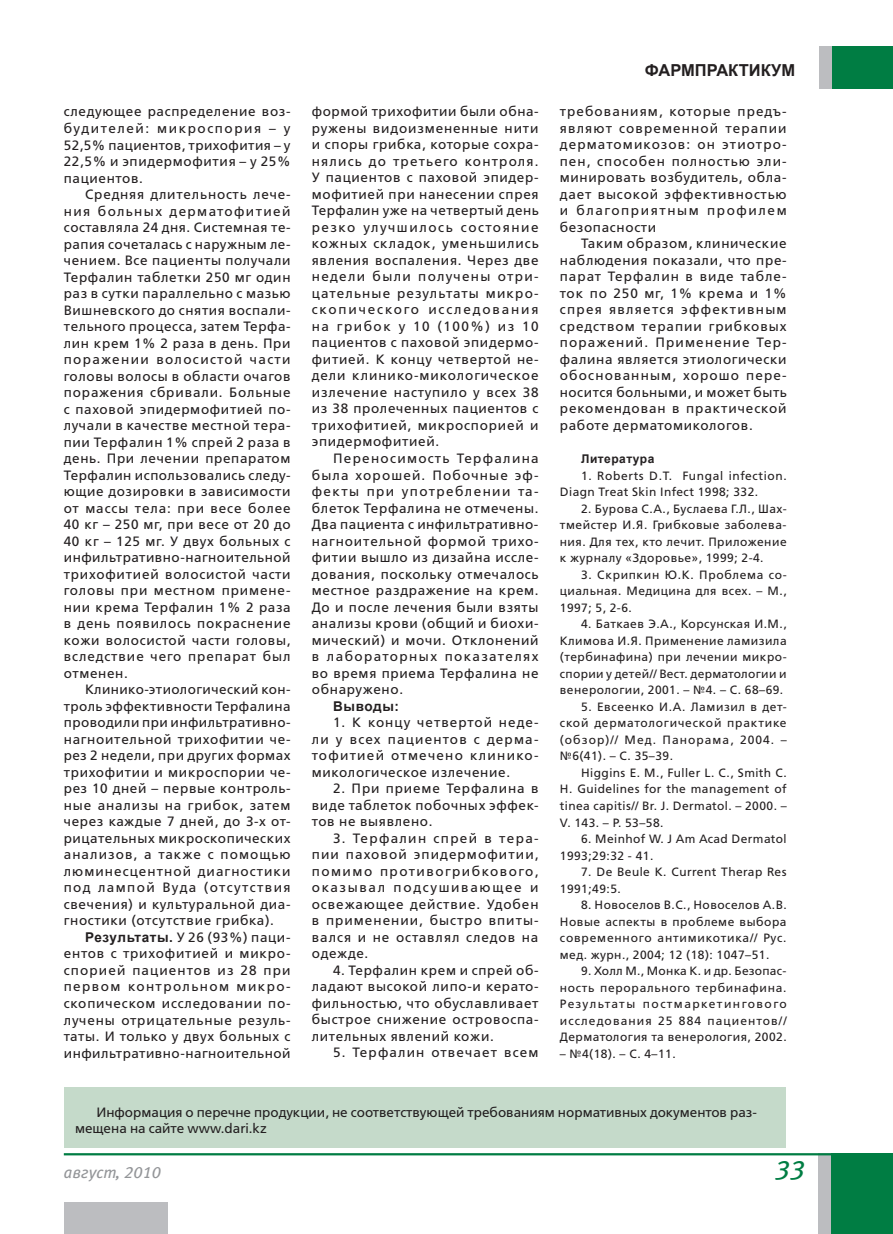
<style>
.page{position:relative;width:893px;height:1234px;background:#fff}
.page>*{position:absolute;margin:0;border:0;box-sizing:border-box;transform-origin:0 0}
.t1{font:italic 27px "Meta Book LFC";color:#007d43}
.t2{font:700 16.5px "Arial";color:#231f20}
.t3{font:italic 16.5px "Meta Book LFC";color:#939598}
.t4{font:500 13.5px/16.5px "DS Free Set";letter-spacing:.05em;color:#231f20;text-align:justify}
.t5{font:500 13.5px/16.2px "DS Free Set";color:#231f20}
.t6{font:500 13.5px "DS Free Set";letter-spacing:.085em;color:#231f20}
.t7{font:700 13.5px "Arial";letter-spacing:.05em;color:#231f20}
.t8{font:500 12px/16.5px "DS Free Set";letter-spacing:.04em;color:#231f20;text-align:justify}
.t9{font:700 12px "Arial";color:#231f20}
.s1{font-family:"Arial";font-weight:700}
</style>
<div class="page">
<div style="left:819px;top:1153px;width:33px;height:80px;background:#bcbdc0"></div>
<div style="left:831px;top:1153px;width:62px;height:80px;background:#007d43"></div>
<hr style="left:64px;top:1152px;width:829px;height:3px;background:#007d43">
<div style="left:64px;top:1201px;width:104px;height:32px;background:#bcbdc0"></div>
<div style="left:831px;top:46px;width:62px;height:42px;background:#007d43"></div>
<div style="left:819px;top:46px;width:12px;height:42px;background:#bcbdc0"></div>
<div style="left:65px;top:1087px;width:721px;height:60px;background:#c5daca"></div>
<p class="t4" style="left:64px;top:104px;width:228px">следующее распределение воз&shy;будителей: микроспория – у 52,5% пациентов, трихофития – у 22,5% и эпидермофития – у 25% пациентов.</p>
<p class="t4" style="left:64px;top:186px;width:228px;text-indent:21px">Средняя длительность лече&shy;ния больных дерматофитией составляла 24 дня. Системная те&shy;рапия сочеталась с наружным ле&shy;чением. Все пациенты получали Терфалин таблетки 250 мг один раз в сутки параллельно с мазью Вишневского до снятия воспали&shy;тельного процесса, затем Терфа&shy;лин крем 1% 2 раза в день. При поражении волосистой части головы волосы в области очагов поражения сбривали. Больные с паховой эпидермофитией по&shy;лучали в качестве местной тера&shy;пии Терфалин 1% спрей 2 раза в день. При лечении препаратом Терфалин использовались следу&shy;ющие дозировки в зависимости от массы тела: при весе более 40 кг – 250 мг, при весе от 20 до 40 кг – 125 мг. У двух больных с инфильтративно-нагноительной трихофитией волосистой части головы при местном примене&shy;нии крема Терфалин 1% 2 раза в день появилось покраснение кожи волосистой части головы, вследствие чего препарат был отменен.</p>
<p class="t4" style="left:64px;top:681px;width:228px;text-indent:21px">Клинико-этиологический кон&shy;троль эффективности Терфалина проводили при инфильтративно&shy;нагноительной трихофитии че&shy;рез 2 недели, при других формах трихофитии и микроспории че&shy;рез 10 дней – первые контроль&shy;ные анализы на грибок, затем через каждые 7 дней, до 3-х от&shy;рицательных микроскопических анализов, а также с помощью люминесцентной диагностики под лампой Вуда (отсутствия свечения) и культуральной диа&shy;гностики (отсутствие грибка).</p>
<p class="t4" style="left:64px;top:929px;width:228px;text-indent:21px"><span class="s1">Результаты.</span> У 26 (93%) паци&shy;ентов с трихофитией и микро&shy;спорией пациентов из 28 при первом контрольном микро&shy;скопическом исследовании по&shy;лучены отрицательные резуль&shy;таты. И только у двух больных с инфильтративно-нагноительной</p>
<p class="t4" style="left:312px;top:104px;width:228px">формой трихофитии были обна&shy;ружены видоизмененные нити и споры грибка, которые сохра&shy;нялись до третьего контроля.<br>У пациентов с паховой эпидер&shy;мофитией при нанесении спрея Терфалин уже на четвертый день резко улучшилось состояние кожных складок, уменьшились явления воспаления. Через две недели были получены отри&shy;цательные результаты микро&shy;скопического исследования на грибок у 10 (100%) из 10 пациентов с паховой эпидермо&shy;фитией. К концу четвертой не&shy;дели клинико-микологическое излечение наступило у всех 38 из 38 пролеченных пациентов с трихофитией, микроспорией и эпидермофитией.</p>
<p class="t4" style="left:312px;top:450px;width:228px;text-indent:21px">Переносимость Терфалина была хорошей. Побочные эф&shy;фекты при употреблении та&shy;блеток Терфалина не отмечены.<br>Два пациента с инфильтративно&shy;нагноительной формой трихо&shy;фитии вышло из дизайна иссле&shy;дования, поскольку отмечалось местное раздражение на крем.<br>До и после лечения были взяты анализы крови (общий и биохи&shy;мический) и мочи. Отклонений в лабораторных показателях во время приема Терфалина не обнаружено.</p>
<p class="t7" style="left:333px;top:696px;width:68px">Выводы:</p>
<p class="t4" style="left:312px;top:714px;width:228px;text-indent:21px">1. К концу четвертой неде&shy;ли у всех пациентов с дерма&shy;тофитией отмечено клинико&shy;микологическое излечение.</p>
<p class="t4" style="left:312px;top:780px;width:228px;text-indent:21px">2. При приеме Терфалина в виде таблеток побочных эффек&shy;тов не выявлено.</p>
<p class="t4" style="left:312px;top:830px;width:228px;text-indent:21px">3. Терфалин спрей в тера&shy;пии паховой эпидермофитии, помимо противогрибкового, оказывал подсушивающее и освежающее действие. Удобен в применении, быстро впиты&shy;вался и не оставлял следов на одежде.</p>
<p class="t4" style="left:312px;top:962px;width:228px;text-indent:21px">4. Терфалин крем и спрей об&shy;ладают высокой липо-и керато&shy;фильностью, что обуславливает быстрое снижение островоспа&shy;лительных явлений кожи.</p>
<p class="t6" style="left:333px;top:1044px;width:207px">5. Терфалин отвечает всем</p>
<p class="t2" style="left:645px;top:59px;width:152px">Фармпрактикум</p>
<p class="t4" style="left:560px;top:104px;width:228px">требованиям, которые предъ&shy;являют современной терапии дерматомикозов: он этиотро&shy;пен, способен полностью эли&shy;минировать возбудитель, обла&shy;дает высокой эффективностью и благоприятным профилем безопасности</p>
<p class="t4" style="left:560px;top:235px;width:228px;text-indent:21px">Таким образом, клинические наблюдения показали, что пре&shy;парат Терфалин в виде табле&shy;ток по 250 мг, 1% крема и 1% спрея является эффективным средством терапии грибковых поражений. Применение Тер&shy;фалина является этиологически обоснованным, хорошо пере&shy;носится больными, и может быть рекомендован в практической работе дерматомикологов.</p>
<p class="t9" style="left:581px;top:451px;width:75px">Литература</p>
<p class="t8" style="left:560px;top:467px;width:228px;text-indent:21px">1. Roberts D.T. Fungal infection.<br>Diagn Treat Skin Infect 1998; 332.</p>
<p class="t8" style="left:560px;top:500px;width:228px;text-indent:21px">2. Бурова С.А., Буслаева Г.Л., Шах&shy;тмейстер И.Я. Грибковые заболева&shy;ния. Для тех, кто лечит. Приложение к журналу «Здоровье», 1999; 2-4.</p>
<p class="t8" style="left:560px;top:566px;width:228px;text-indent:21px">3. Скрипкин Ю.К. Проблема со&shy;циальная. Медицина для всех. – М., 1997; 5, 2-6.</p>
<p class="t8" style="left:560px;top:616px;width:228px;text-indent:21px">4. Баткаев Э.А., Корсунская И.М., Климова И.Я. Применение ламизила (тербинафина) при лечении микро&shy;спории у детей// Вест. дерматологии и венерологии, 2001. – №4. – С. 68–69.</p>
<p class="t8" style="left:560px;top:698px;width:228px;text-indent:21px">5. Е всеенко И.А. Ламизил в дет&shy;ской дерматологической практике (обзор)// Мед. Панорама, 2004. – №6(41). – С. 35–39.</p>
<p class="t8" style="left:560px;top:764px;width:228px;text-indent:21px">Higgins E. M., Fuller L. C., Smith C.<br>H. Guidelines for the management of tinea capitis// Br. J. Dermatol. – 2000. – V. 143. – P. 53–58.</p>
<p class="t8" style="left:560px;top:830px;width:228px;text-indent:21px">6. Meinhof W. J Am Acad Dermatol<br>1993;29:32 - 41.</p>
<p class="t8" style="left:560px;top:863px;width:228px;text-indent:21px">7. De Beule K. Current Therap Res<br>1991;49:5.</p>
<p class="t8" style="left:560px;top:896px;width:228px;text-indent:21px">8. Новоселов В.С., Новоселов А.В.<br>Новые аспекты в проблеме выбора современного антимикотика// Рус. мед. журн., 2004; 12 (18): 1047–51.</p>
<p class="t8" style="left:560px;top:962px;width:228px;text-indent:21px">9. Холл М., Монка К. и др. Безопас&shy;ность перорального тербинафина.<br>Результаты постмаркетингового исследования 25 884 пациентов// Дерматология та венерология, 2002.</p>
<p class="t8" style="left:560px;top:1045px;width:117px">– №4(18). – С. 4–11.</p>
<p class="t5" style="left:75px;top:1104px;width:683px;text-indent:21px">Информация о перечне продукции, не соответствующей требованиям нормативных документов раз&shy;мещена на сайте www.dari.kz</p>
<p class="t3" style="left:64px;top:1162px;width:99px">август, 2010</p>
<h1 class="t1" style="left:775px;top:1153px;width:32px">33</h1>
</div>
